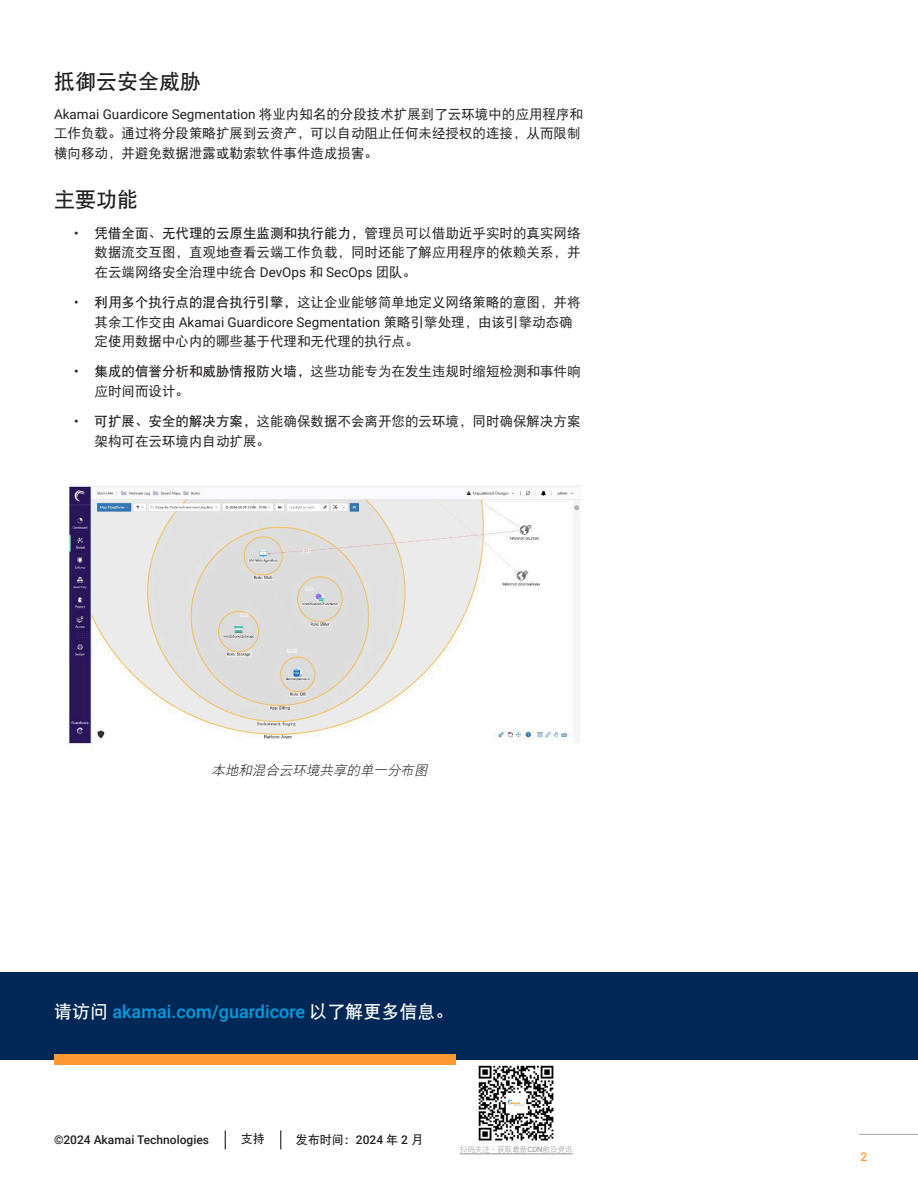
<style>
.page{position:relative;width:918px;height:1188px;background:#fff}
.page>*{position:absolute;margin:0;border:0;box-sizing:border-box;transform-origin:0 0}
.t1{font:21px "DFP Hei W7";color:#231f20}
.CTA_on_Navy_Blue{font:500 18px "Roboto";color:#009cde}
.Body{font:13.5px/19.5px "DFP Hei W5";color:#231f20}
.Body-2{font:italic 13.5px "DFP Hei W3";color:#231f20}
.t2{font:500 12px "Roboto";color:#231f20}
.t3{font:12px "DFP Hei W7";color:#231f20}
.t4{font:500 12px "Roboto";color:#f93}
.t5{font:7.5px "DFP Hei W3";color:#8e9091}
.s1{font-family:"Roboto"}
.s2{font-family:"DFP Hei W7"}
.s3{font-family:"DFP Hei W7";font-weight:400;color:#fff}
.s4{font-family:"Roboto";font-weight:500}
</style>
<div class="page">
<hr style="left:859px;top:1134px;width:59px;height:1px;background:#a8a8aa">
<svg style="left:225px;top:1130px;width:1px;height:19px"></svg>
<svg style="left:280px;top:1130px;width:1px;height:19px"></svg>
<div style="left:0;top:972px;width:918px;height:87px;background:#002856"></div>
<div style="left:54px;top:1054px;width:401px;height:11px;background:#f93"></div>
<img style="left:69px;top:486px;width:512px;height:258px">
<img style="left:478px;top:1065px;width:76px;height:76px">
<hr style="left:460px;top:1154px;width:113px;height:1px;background:#8e9091">
<h1 class="t1" style="left:54px;top:70px;width:148px">抵御云安全威胁</h1>
<p class="Body" style="left:54px;top:104px;width:530px"><span class="s1">Akamai Guardicore Segmentation</span> 将业内知名的分段技术扩展到了云环境中的应用程序和工作负载。通过将分段策略扩展到云资产，可以自动阻止任何未经授权的连接，从而限制横向移动，并避免数据泄露或勒索软件事件造成损害。</p>
<h1 class="t1" style="left:54px;top:189px;width:85px">主要功能</h1>
<p class="Body" style="left:94px;top:223px;width:487px;text-align:justify;text-indent:-20px"><span class="s1">•</span> <span class="s2">凭借全面、无代理的云原生监测和执行能力，</span>管理员可以借助近乎实时的真实网络数据流交互图，直观地查看云端工作负载，同时还能了解应用程序的依赖关系，并在云端网络安全治理中统合 <span class="s1">DevOps</span> 和 <span class="s1">SecOps</span> 团队。</p>
<p class="Body" style="left:94px;top:292px;width:487px;text-indent:-20px"><span class="s1">•</span> <span class="s2">利用多个执行点的混合执行引擎，</span>这让企业能够简单地定义网络策略的意图，并将其余工作交由 <span class="s1">Akamai Guardicore Segmentation</span> 策略引擎处理，由该引擎动态确定使用数据中心内的哪些基于代理和无代理的执行点。</p>
<p class="Body" style="left:94px;top:362px;width:487px;text-indent:-20px"><span class="s1">•</span> <span class="s2">集成的信誉分析和威胁情报防火墙，</span>这些功能专为在发生违规时缩短检测和事件响应时间而设计。</p>
<p class="Body" style="left:94px;top:411px;width:487px;text-indent:-20px"><span class="s1">•</span> <span class="s2">可扩展、安全的解决方案，</span>这能确保数据不会离开您的云环境，同时确保解决方案架构可在云环境内自动扩展。</p>
<p class="Body-2" style="left:212px;top:763px;width:221px">本地和混合云环境共享的单一分布图</p>
<p class="CTA_on_Navy_Blue" style="left:54px;top:999px;width:401px"><span class="s3">请访问</span> akamai.com/guardicore <span class="s3">以了解更多信息。</span></p>
<p class="t2" style="left:54px;top:1132px;width:157px">©2024 Akamai Technologies</p>
<p class="t3" style="left:241px;top:1132px;width:25px">支持</p>
<p class="t3" style="left:296px;top:1134px;width:129px">发布时间：<span class="s4">2024</span> 年 <span class="s4">2</span> 月</p>
<p class="t5" style="left:460px;top:1146px;width:114px">扫码关注·获取最新<span class="s1">CDN</span>前沿资讯</p>
<p class="t4" style="left:860px;top:1148px;width:8px">2</p>
</div>
